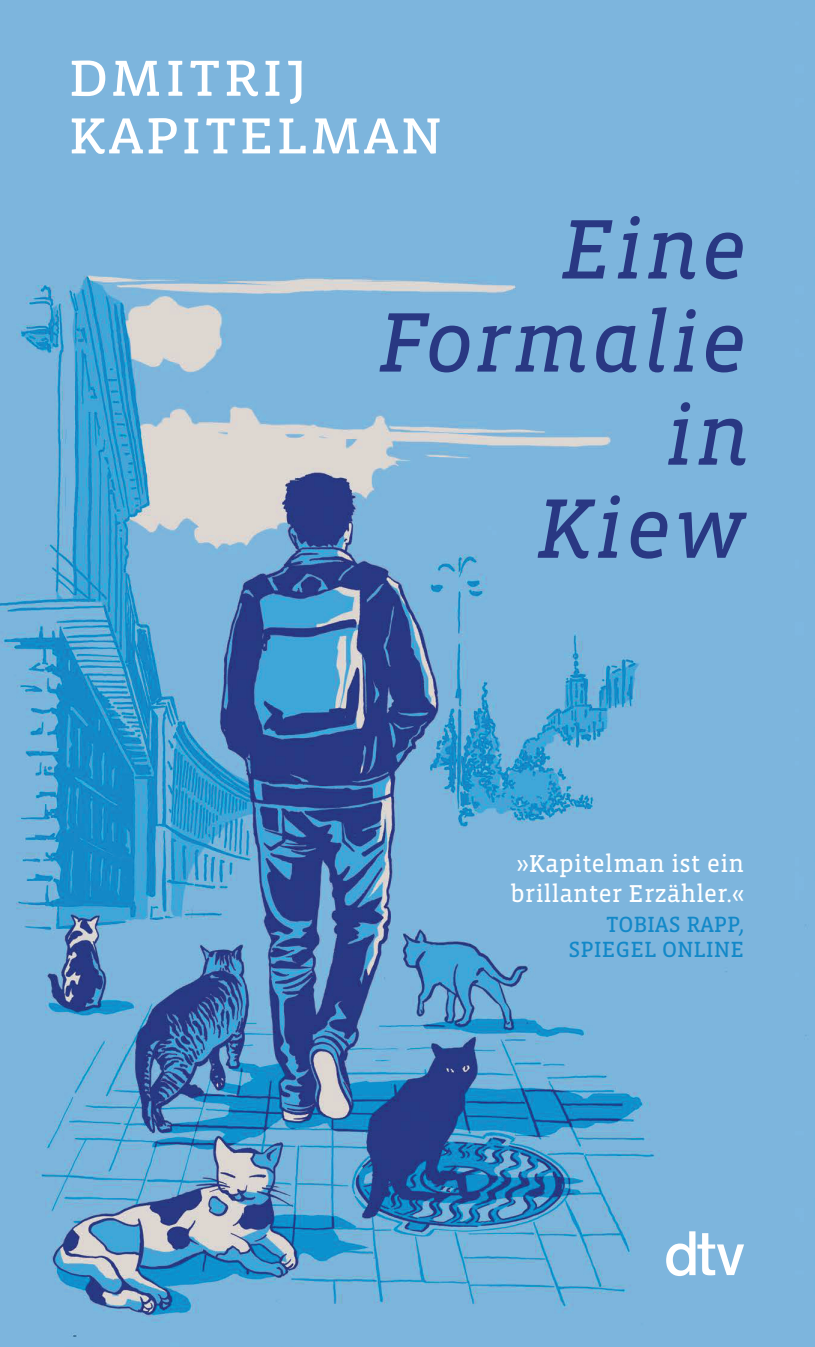
<style>
.page{position:relative;width:815px;height:1347px;background:#fff}
.page>*{position:absolute;margin:0;border:0;box-sizing:border-box;transform-origin:0 0}
.t1{font:italic 86.5px/93px "Vista Slab OT";letter-spacing:.025em;color:#293883;text-align:right}
.t2{font:51.75px/57.5px "Vista Slab OT";letter-spacing:.045em;color:#fff;scale:1.11 1}
.t3{font:25px/30px "Vista Slab OT";letter-spacing:.005em;color:#fff}
.t4{font:22.5px/25px "Vista Slab OT";letter-spacing:.005em;color:#1288c8;text-align:right}
</style>
<div class="page">
<img style="left:0;top:0;width:815px;height:1346px">
<svg style="left:666px;top:1231px;width:78px;height:45px"></svg>
<h2 class="t2" style="left:68px;top:51px;width:338px">DMITRIJ<br>KAPITELMAN</h2>
<h1 class="t1" style="left:378px;top:204px;width:374px">Eine<br>Formalie in<br>Kiew</h1>
<p class="t3" style="left:510px;top:849px;width:236px">»Kapitelman ist ein brillanter Erzähler.«</p>
<p class="t4" style="left:568px;top:912px;width:177px">TOBIAS RAPP,<br>SPIEGEL ONLINE</p>
</div>
